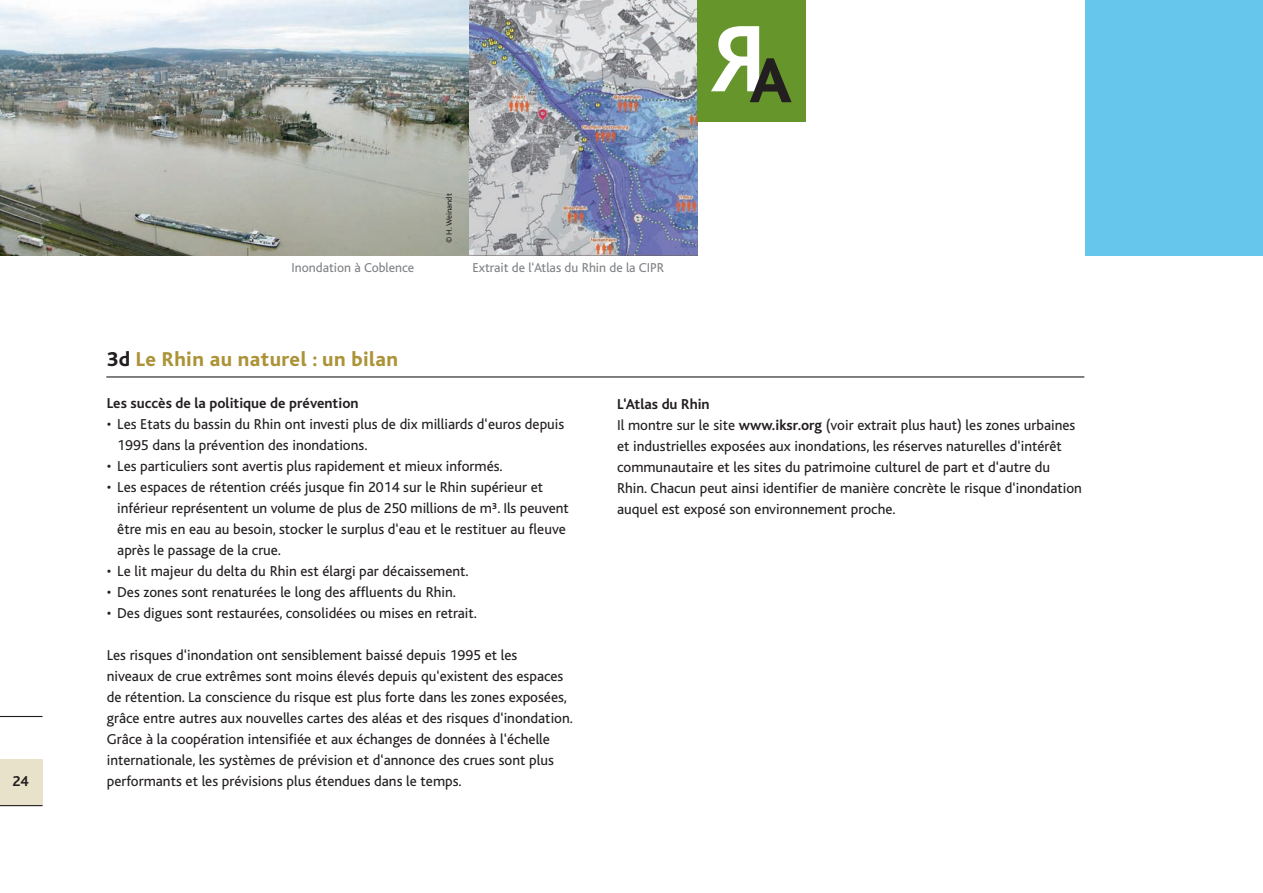
<style>
.page{position:relative;width:1263px;height:893px;background:#fff}
.page>*{position:absolute;margin:0;border:0;box-sizing:border-box;transform-origin:0 0}
.t1{font:800 21px "Bliss";letter-spacing:.02em;color:#ac9337}
.t2{font:15px/21px "Bliss";color:#231f20}
.t3{font:700 15px "Bliss";color:#231f20}
.t4{font:13.5px "Bliss";color:#808285}
.t5{font:8.25px "Bliss";color:#231f20}
.s1{color:#231f20}
.s2{font-weight:700}
</style>
<div class="page">
<div style="left:0;top:759px;width:43px;height:47px;background:#e9e2ca"></div>
<hr style="left:0;top:805px;width:43px;height:1px;background:#231f20">
<hr style="left:0;top:716px;width:43px;height:1px;background:#231f20">
<div style="left:1085px;top:0;width:178px;height:255px;background:#66c6eb"></div>
<hr style="left:106px;top:376px;width:978px;height:2px;background:#231f20">
<img style="left:0;top:0;width:470px;height:255px">
<img style="left:470px;top:0;width:227px;height:255px">
<div style="left:697px;top:0;width:108px;height:122px;background:#66952c"></div>
<svg style="left:711px;top:26px;width:80px;height:76px"></svg>
<p class="t3" style="left:12px;top:774px;width:18px">24</p>
<p class="t4" style="left:292px;top:260px;width:124px">Inondation à Coblence</p>
<p class="t5" style="left:445px;top:243px;width:51px;rotate:-90deg">© H. Weinandt</p>
<p class="t4" style="left:472px;top:260px;width:193px">Extrait de l‘Atlas du Rhin de la CIPR</p>
<p class="t1" style="left:107px;top:349px;width:293px"><span class="s1">3d</span> Le Rhin au naturel : un bilan</p>
<p class="t3" style="left:107px;top:396px;width:253px">Les succès de la politique de prévention</p>
<p class="t2" style="left:117px;top:414px;width:449px;text-indent:-10px">• Les Etats du bassin du Rhin ont investi plus de dix milliards d‘euros depuis<br>1995 dans la prévention des inondations.</p>
<p class="t2" style="left:107px;top:456px;width:397px">• Les particuliers sont avertis plus rapidement et mieux informés.</p>
<p class="t2" style="left:117px;top:477px;width:453px;text-indent:-10px">• Les espaces de rétention créés jusque fin 2014 sur le Rhin supérieur et inférieur représentent un volume de plus de 250 millions de m³. Ils peuvent</p>
<p class="t2" style="left:117px;top:519px;width:450px">être mis en eau au besoin, stocker le surplus d‘eau et le restituer au fleuve après le passage de la crue.</p>
<p class="t2" style="left:107px;top:561px;width:363px">• Le lit majeur du delta du Rhin est élargi par décaissement.</p>
<p class="t2" style="left:107px;top:582px;width:351px">• Des zones sont renaturées le long des affluents du Rhin.</p>
<p class="t2" style="left:107px;top:603px;width:372px">• Des digues sont restaurées, consolidées ou mises en retrait.</p>
<p class="t2" style="left:107px;top:645px;width:412px">Les risques d‘inondation ont sensiblement baissé depuis 1995 et les</p>
<p class="t2" style="left:107px;top:666px;width:468px">niveaux de crue extrêmes sont moins élevés depuis qu‘existent des espaces de rétention. La conscience du risque est plus forte dans les zones exposées, grâce entre autres aux nouvelles cartes des aléas et des risques d‘inondation.<br>Grâce à la coopération intensifiée et aux échanges de données à l‘échelle internationale, les systèmes de prévision et d‘annonce des crues sont plus performants et les prévisions plus étendues dans le temps.</p>
<p class="t3" style="left:617px;top:396px;width:94px">L‘Atlas du Rhin</p>
<p class="t2" style="left:617px;top:414px;width:466px">Il montre sur le site <span class="s2">www.iksr.org</span> (voir extrait plus haut) les zones urbaines et industrielles exposées aux inondations, les réserves naturelles d‘intérêt communautaire et les sites du patrimoine culturel de part et d‘autre du Rhin. Chacun peut ainsi identifier de manière concrète le risque d‘inondation auquel est exposé son environnement proche.</p>
</div>
